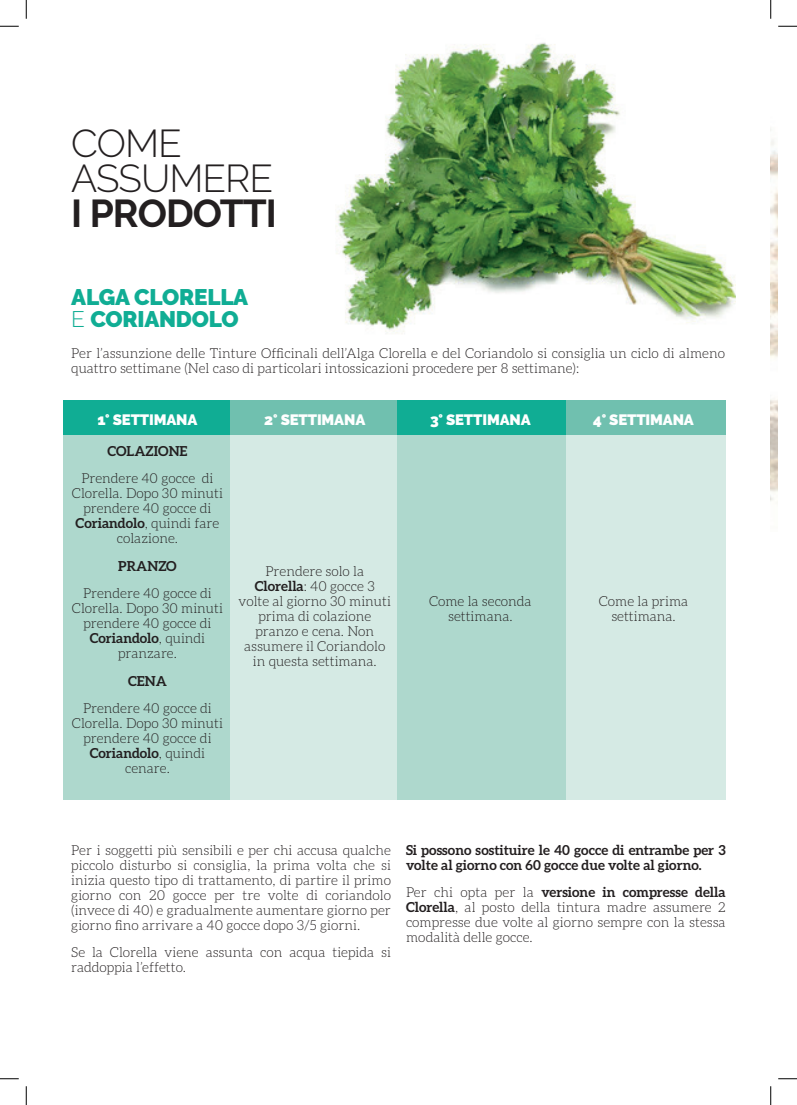
<style>
.page{position:relative;width:797px;height:1105px;background:#fff}
.page>*{position:absolute;margin:0;border:0;box-sizing:border-box;transform-origin:0 0}
.t1{font:300 38.75px/35px "Raleway";letter-spacing:-.025em;color:#231f20}
.t2{font:700 38.75px "Raleway";letter-spacing:-.025em;color:#231f20}
.t3{font:900 22.5px/21.2px "Raleway";letter-spacing:-.01em;color:#10ad94}
.t4{font:900 15px "Raleway";letter-spacing:-.01em;color:#fff}
.t5{font:300 13.75px/15px "Aleo";color:#231f20;text-align:center}
.t6{font:700 13.75px/15px "Aleo";color:#231f20}
.s1{font-weight:300}
.s2{font-weight:700}
</style>
<div class="page">
<img style="left:770px;top:128px;width:7px;height:373px">
<img style="left:335px;top:42px;width:400px;height:291px">
<div style="left:63px;top:435px;width:168px;height:365px;background:#aed8cd"></div>
<div style="left:63px;top:400px;width:168px;height:35px;background:#10ad94"></div>
<div style="left:230px;top:435px;width:168px;height:365px;background:#d5eae4"></div>
<div style="left:230px;top:400px;width:168px;height:35px;background:#70c0af"></div>
<div style="left:397px;top:435px;width:169px;height:365px;background:#aed8cd"></div>
<div style="left:397px;top:400px;width:169px;height:35px;background:#10ad94"></div>
<div style="left:566px;top:435px;width:159px;height:365px;background:#d5eae4"></div>
<div style="left:566px;top:400px;width:159px;height:35px;background:#70c0af"></div>
<svg style="left:0;top:25px;width:19px;height:2px"></svg>
<svg style="left:778px;top:25px;width:19px;height:2px"></svg>
<svg style="left:0;top:1078px;width:19px;height:1px"></svg>
<svg style="left:778px;top:1078px;width:19px;height:1px"></svg>
<svg style="left:25px;top:0;width:2px;height:19px"></svg>
<svg style="left:25px;top:1086px;width:2px;height:19px"></svg>
<svg style="left:770px;top:0;width:1px;height:19px"></svg>
<svg style="left:770px;top:1086px;width:1px;height:19px"></svg>
<h1 class="t1" style="left:71px;top:126px;width:203px">COME<br>ASSUMERE</h1>
<h1 class="t2" style="left:71px;top:191px;width:207px">I PRODOTTI</h1>
<h2 class="t3" style="left:71px;top:287px;width:178px">ALGA CLORELLA<br><span class="s1">E</span> CORIANDOLO</h2>
<p class="t5" style="left:71px;top:345px;width:655px;text-align:left">Per l’assunzione delle Tinture Officinali dell’Alga Clorella e del Coriandolo si consiglia un ciclo di almeno quattro settimane (Nel caso di particolari intossicazioni procedere per 8 settimane):</p>
<p class="t4" style="left:97px;top:411px;width:101px">1° SETTIMANA</p>
<p class="t6" style="left:107px;top:443px;width:82px">COLAZIONE</p>
<p class="t5" style="left:72px;top:471px;width:152px">Prendere 40 gocce di<br>Clorella. Dopo 30 minuti prendere 40 gocce di<br><span class="s2">Coriandolo</span>, quindi fare colazione.</p>
<p class="t6" style="left:118px;top:558px;width:60px">PRANZO</p>
<p class="t5" style="left:72px;top:586px;width:152px">Prendere 40 gocce di<br>Clorella. Dopo 30 minuti prendere 40 gocce di<br><span class="s2">Coriandolo</span>, quindi pranzare.</p>
<p class="t6" style="left:128px;top:673px;width:40px">CENA</p>
<p class="t5" style="left:72px;top:701px;width:152px">Prendere 40 gocce di<br>Clorella. Dopo 30 minuti prendere 40 gocce di<br><span class="s2">Coriandolo</span>, quindi cenare.</p>
<p class="t4" style="left:264px;top:411px;width:103px">2° SETTIMANA</p>
<p class="t5" style="left:239px;top:563px;width:154px">Prendere solo la<br><span class="s2">Clorella</span>: 40 gocce 3 volte al giorno 30 minuti prima di colazione pranzo e cena. Non assumere il Coriandolo in questa settimana.</p>
<p class="t4" style="left:430px;top:411px;width:102px">3° SETTIMANA</p>
<p class="t5" style="left:429px;top:593px;width:104px">Come la seconda settimana.</p>
<p class="t4" style="left:593px;top:411px;width:102px">4° SETTIMANA</p>
<p class="t5" style="left:599px;top:593px;width:91px">Come la prima settimana.</p>
<p class="t5" style="left:71px;top:842px;width:321px;text-align:justify">Per i soggetti più sensibili e per chi accusa qualche piccolo disturbo si consiglia, la prima volta che si inizia questo tipo di trattamento, di partire il primo giorno con 20 gocce per tre volte di coriandolo (invece di 40) e gradualmente aumentare giorno per giorno fino arrivare a 40 gocce dopo 3/5 giorni.</p>
<p class="t5" style="left:71px;top:945px;width:321px;text-align:left">Se la Clorella viene assunta con acqua tiepida si raddoppia l’effetto.</p>
<p class="t6" style="left:406px;top:842px;width:321px">Si possono sostituire le 40 gocce di entrambe per 3 volte al giorno con 60 gocce due volte al giorno.</p>
<p class="t5" style="left:406px;top:885px;width:321px;text-align:justify">Per chi opta per la <span class="s2">versione in compresse della Clorella</span>, al posto della tintura madre assumere 2 compresse due volte al giorno sempre con la stessa modalità delle gocce.</p>
</div>
